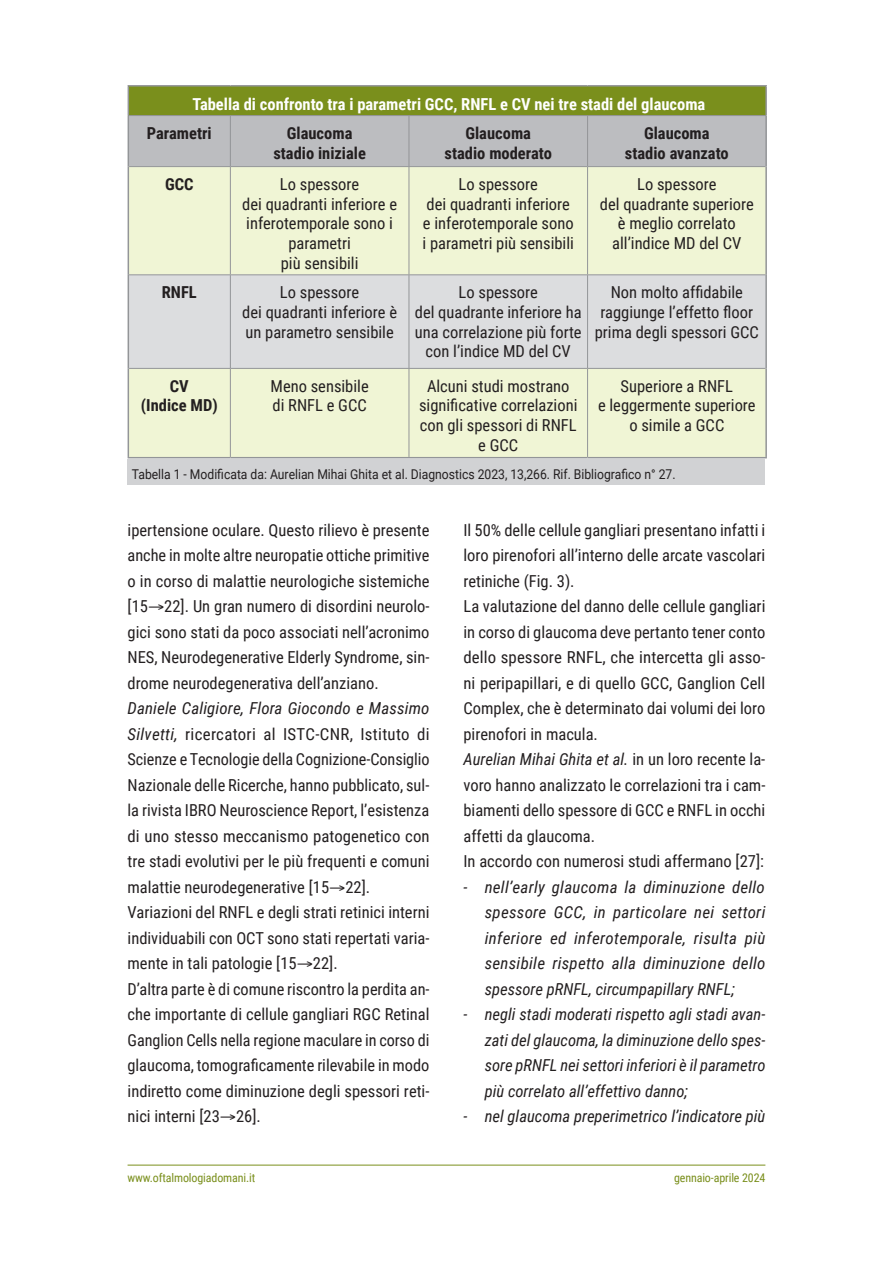
<style>
.page{position:relative;width:893px;height:1263px;background:#fff}
.page>*{position:absolute;margin:0;border:0;box-sizing:border-box;transform-origin:0 0}
.t1{font:16.5px/25.5px "Roboto Condensed";color:#231f20;text-align:center}
.t2{font:italic 16.5px/25.5px "Roboto Condensed";color:#231f20;text-align:justify}
.t3{font:700 16.5px/19.8px "Roboto Condensed";color:#231f20;text-align:center}
.t4{font:700 16.5px "Roboto Condensed";color:#fff}
.t5{font:13.5px "Roboto";color:#231f20;scale:.9 1}
.t6{font:12px "Roboto Condensed";letter-spacing:-.01em;color:#7a8f1c}
.s1{font-style:italic}
</style>
<div class="page">
<hr style="left:128px;top:1165px;width:637px;height:1px;background:#7a8f1c">
<div style="left:129px;top:167px;width:636px;height:290px;background:#f0f5d5"></div>
<div style="left:129px;top:276px;width:636px;height:92px;background:#dcdddf"></div>
<hr style="left:128px;top:85px;width:102px;height:2px;background:#939598">
<svg style="left:128px;top:87px;width:637px;height:79px;background:#a4ac84"></svg>
<hr style="left:230px;top:85px;width:179px;height:2px;background:#939598">
<hr style="left:409px;top:85px;width:179px;height:2px;background:#939598">
<hr style="left:588px;top:85px;width:179px;height:2px;background:#939598">
<hr style="left:765px;top:87px;width:2px;height:29px;background:#939598">
<hr style="left:128px;top:116px;width:1px;height:51px;background:#939598">
<hr style="left:765px;top:116px;width:2px;height:51px;background:#939598">
<hr style="left:128px;top:167px;width:1px;height:108px;background:#939598">
<hr style="left:765px;top:167px;width:2px;height:108px;background:#939598">
<hr style="left:128px;top:275px;width:1px;height:93px;background:#939598">
<hr style="left:765px;top:275px;width:2px;height:93px;background:#939598">
<hr style="left:128px;top:368px;width:1px;height:89px;background:#939598">
<hr style="left:765px;top:368px;width:2px;height:89px;background:#939598">
<hr style="left:128px;top:457px;width:102px;height:1px;background:#939598">
<hr style="left:230px;top:457px;width:179px;height:1px;background:#939598">
<hr style="left:409px;top:457px;width:179px;height:1px;background:#939598">
<hr style="left:588px;top:457px;width:179px;height:1px;background:#939598">
<hr style="left:129px;top:115px;width:101px;height:1px;background:#939598">
<hr style="left:230px;top:115px;width:179px;height:1px;background:#939598">
<hr style="left:230px;top:116px;width:1px;height:50px;background:#939598">
<hr style="left:409px;top:115px;width:179px;height:1px;background:#939598">
<hr style="left:409px;top:116px;width:1px;height:50px;background:#939598">
<hr style="left:588px;top:115px;width:177px;height:1px;background:#939598">
<hr style="left:587px;top:116px;width:1px;height:50px;background:#939598">
<hr style="left:129px;top:166px;width:101px;height:1px;background:#939598">
<hr style="left:230px;top:166px;width:179px;height:1px;background:#939598">
<hr style="left:230px;top:167px;width:1px;height:108px;background:#939598">
<hr style="left:409px;top:166px;width:179px;height:1px;background:#939598">
<hr style="left:409px;top:167px;width:1px;height:108px;background:#939598">
<hr style="left:588px;top:166px;width:177px;height:1px;background:#939598">
<hr style="left:587px;top:167px;width:1px;height:108px;background:#939598">
<hr style="left:129px;top:275px;width:101px;height:1px;background:#939598">
<hr style="left:230px;top:275px;width:179px;height:1px;background:#939598">
<hr style="left:230px;top:275px;width:1px;height:93px;background:#939598">
<hr style="left:409px;top:275px;width:179px;height:1px;background:#939598">
<hr style="left:409px;top:275px;width:1px;height:93px;background:#939598">
<hr style="left:588px;top:275px;width:177px;height:1px;background:#939598">
<hr style="left:587px;top:275px;width:1px;height:93px;background:#939598">
<hr style="left:129px;top:368px;width:101px;height:1px;background:#939598">
<hr style="left:230px;top:368px;width:179px;height:1px;background:#939598">
<hr style="left:230px;top:369px;width:1px;height:88px;background:#939598">
<hr style="left:409px;top:368px;width:179px;height:1px;background:#939598">
<hr style="left:409px;top:369px;width:1px;height:88px;background:#939598">
<hr style="left:588px;top:368px;width:177px;height:1px;background:#939598">
<hr style="left:587px;top:369px;width:1px;height:88px;background:#939598">
<div style="left:128px;top:459px;width:637px;height:26px;background:#d1d2d4"></div>
<p class="t4" style="left:192px;top:92px;width:514px">Tabella di confronto tra i parametri GCC, RNFL e CV nei tre stadi del glaucoma</p>
<p class="t3" style="left:147px;top:122px;width:66px">Parametri</p>
<p class="t3" style="left:273px;top:122px;width:94px">Glaucoma stadio iniziale</p>
<p class="t3" style="left:445px;top:122px;width:109px">Glaucoma stadio moderato</p>
<p class="t3" style="left:625px;top:122px;width:105px">Glaucoma stadio avanzato</p>
<p class="t3" style="left:165px;top:173px;width:30px">GCC</p>
<p class="t1" style="left:242px;top:173px;width:156px;line-height:19.8px">Lo spessore<br>dei quadranti inferiore e inferotemporale sono i parametri<br>più sensibili</p>
<p class="t1" style="left:422px;top:173px;width:153px;line-height:19.8px">Lo spessore<br>dei quadranti inferiore e inferotemporale sono i parametri più sensibili</p>
<p class="t1" style="left:600px;top:173px;width:155px;line-height:19.8px">Lo spessore<br>del quadrante superiore è meglio correlato all’indice MD del CV</p>
<p class="t3" style="left:162px;top:282px;width:36px">RNFL</p>
<p class="t1" style="left:242px;top:282px;width:156px;line-height:19.8px">Lo spessore<br>dei quadranti inferiore è un parametro sensibile</p>
<p class="t1" style="left:415px;top:282px;width:168px;line-height:19.8px">Lo spessore<br>del quadrante inferiore ha una correlazione più forte con l’indice MD del CV</p>
<p class="t1" style="left:595px;top:282px;width:166px;line-height:19.8px">Non molto affidabile raggiunge l’effetto floor prima degli spessori GCC</p>
<p class="t3" style="left:141px;top:375px;width:78px">CV<br>(Indice MD)</p>
<p class="t1" style="left:271px;top:375px;width:100px;line-height:19.8px;text-align:left">Meno sensibile di RNFL e GCC</p>
<p class="t1" style="left:419px;top:375px;width:160px;line-height:19.8px">Alcuni studi mostrano significative correlazioni con gli spessori di RNFL e GCC</p>
<p class="t1" style="left:598px;top:375px;width:159px;line-height:19.8px">Superiore a RNFL<br>e leggermente superiore o simile a GCC</p>
<p class="t5" style="left:132px;top:465px;width:606px">Tabella 1 - Modificata da: Aurelian Mihai Ghita et al. Diagnostics 2023, 13,266. Rif. Bibliografico n° 27.</p>
<p class="t1" style="left:128px;top:516px;width:303px;text-align:justify">ipertensione oculare. Questo rilievo è presente anche in molte altre neuropatie ottiche primitive o in corso di malattie neurologiche sistemiche [15→22]. Un gran numero di disordini neurolo&shy;gici sono stati da poco associati nell’acronimo NES, Neurodegenerative Elderly Syndrome, sin&shy;drome neurodegenerativa dell’anziano.</p>
<p class="t1" style="left:128px;top:695px;width:304px;text-align:left"><span class="s1">Daniele Caligiore, Flora Giocondo e Massimo Silvetti,</span> ricercatori al ISTC-CNR, Istituto di Scienze e Tecnologie della Cognizione-Consiglio Nazionale delle Ricerche, hanno pubblicato, sul&shy;la rivista IBRO Neuroscience Report, l’esistenza di uno stesso meccanismo patogenetico con tre stadi evolutivi per le più frequenti e comuni malattie neurodegenerative [15→22].<br>Variazioni del RNFL e degli strati retinici interni individuabili con OCT sono stati repertati varia&shy;mente in tali patologie [15→22].<br>D’altra parte è di comune riscontro la perdita an&shy;che importante di cellule gangliari RGC Retinal Ganglion Cells nella regione maculare in corso di glaucoma, tomograficamente rilevabile in modo indiretto come diminuzione degli spessori reti&shy;nici interni [23→26].</p>
<p class="t1" style="left:463px;top:516px;width:303px;text-align:left">Il 50% delle cellule gangliari presentano infatti i loro pirenofori all’interno delle arcate vascolari retiniche (Fig. 3).<br>La valutazione del danno delle cellule gangliari in corso di glaucoma deve pertanto tener conto dello spessore RNFL, che intercetta gli asso&shy;ni peripapillari, e di quello GCC, Ganglion Cell Complex, che è determinato dai volumi dei loro pirenofori in macula.<br><span class="s1">Aurelian Mihai Ghita et al.</span> in un loro recente la&shy;voro hanno analizzato le correlazioni tra i cam&shy;biamenti dello spessore di GCC e RNFL in occhi affetti da glaucoma.<br>In accordo con numerosi studi affermano [27]:</p>
<p class="t2" style="left:485px;top:873px;width:282px;text-indent:-21px">- nell’early glaucoma la diminuzione dello spessore GCC, in particolare nei settori inferiore ed inferotemporale, risulta più sensibile rispetto alla diminuzione dello spessore pRNFL, circumpapillary RNFL;</p>
<p class="t2" style="left:485px;top:1001px;width:282px;text-indent:-21px">- negli stadi moderati rispetto agli stadi avan&shy;zati del glaucoma, la diminuzione dello spes&shy;sore pRNFL nei settori inferiori è il parametro più correlato all’effettivo danno;</p>
<p class="t2" style="left:463px;top:1103px;width:303px">- nel glaucoma preperimetrico l’indicatore più</p>
<p class="t6" style="left:128px;top:1169px;width:129px">www.oftalmologiadomani.it</p>
<p class="t6" style="left:674px;top:1169px;width:93px">gennaio-aprile 2024</p>
</div>
